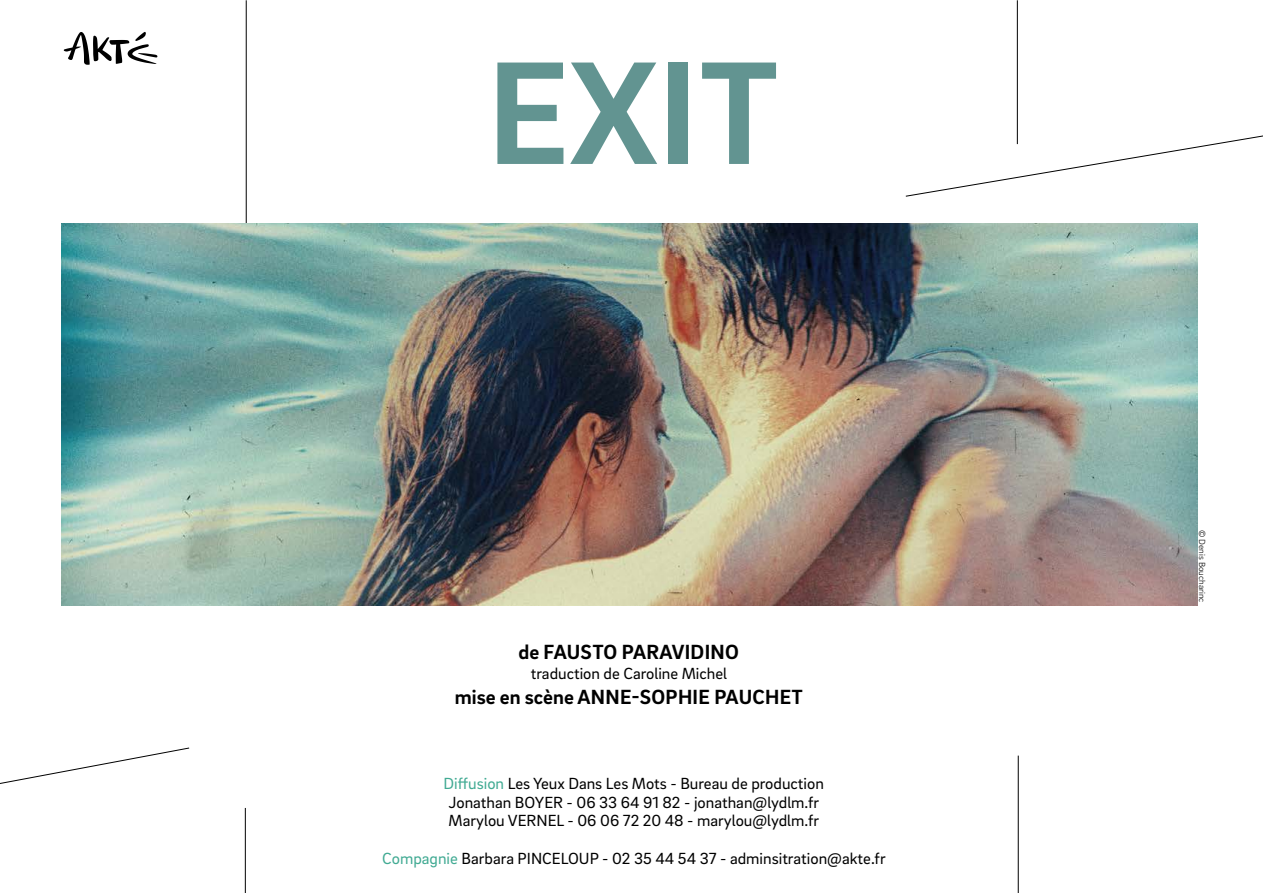
<style>
.page{position:relative;width:1263px;height:893px;background:#fff}
.page>*{position:absolute;margin:0;border:0;box-sizing:border-box;transform-origin:0 0}
.t1{font:700 150px "Brix Sans";color:#629491}
.t2{font:700 21px "Brix Sans";letter-spacing:.015em;color:#000}
.t3{font:16.5px/19.8px "Brix Sans";color:#000;text-align:center}
.t4{font:300 9px "Brix Sans";color:#000}
.s1{color:#41aa93}
</style>
<div class="page">
<svg style="left:905px;top:131px;width:358px;height:66px"></svg>
<svg style="left:64px;top:32px;width:94px;height:33px"></svg>
<hr style="left:1017px;top:0;width:1px;height:144px;background:#000">
<hr style="left:246px;top:0;width:1px;height:229px;background:#000">
<hr style="left:1018px;top:756px;width:1px;height:137px;background:#000">
<hr style="left:245px;top:808px;width:1px;height:85px;background:#000">
<svg style="left:0;top:747px;width:190px;height:37px"></svg>
<img style="left:62px;top:223px;width:1135px;height:382px">
<h1 class="t1" style="left:487px;top:15px;width:294px">EXIT</h1>
<p class="t2" style="left:519px;top:638px;width:222px">de FAUSTO PARAVIDINO</p>
<p class="t3" style="left:531px;top:662px;width:198px">traduction de Caroline Michel</p>
<p class="t2" style="left:455px;top:683px;width:350px">mise en scène ANNE-SOPHIE PAUCHET</p>
<p class="t3" style="left:444px;top:772px;width:382px"><span class="s1">Diffusion</span> Les Yeux Dans Les Mots - Bureau de production<br>Jonathan BOYER - 06 33 64 91 82 - jonathan@lydlm.fr</p>
<p class="t3" style="left:449px;top:810px;width:372px">Marylou VERNEL - 06 06 72 20 48 - marylou@lydlm.fr</p>
<p class="t3" style="left:382px;top:848px;width:505px"><span class="s1">Compagnie</span> Barbara PINCELOUP - 02 35 44 54 37 - adminsitration@akte.fr</p>
<p class="t4" style="left:1208px;top:530px;width:74px;rotate:90deg">© Denis Boucharinc</p>
</div>
